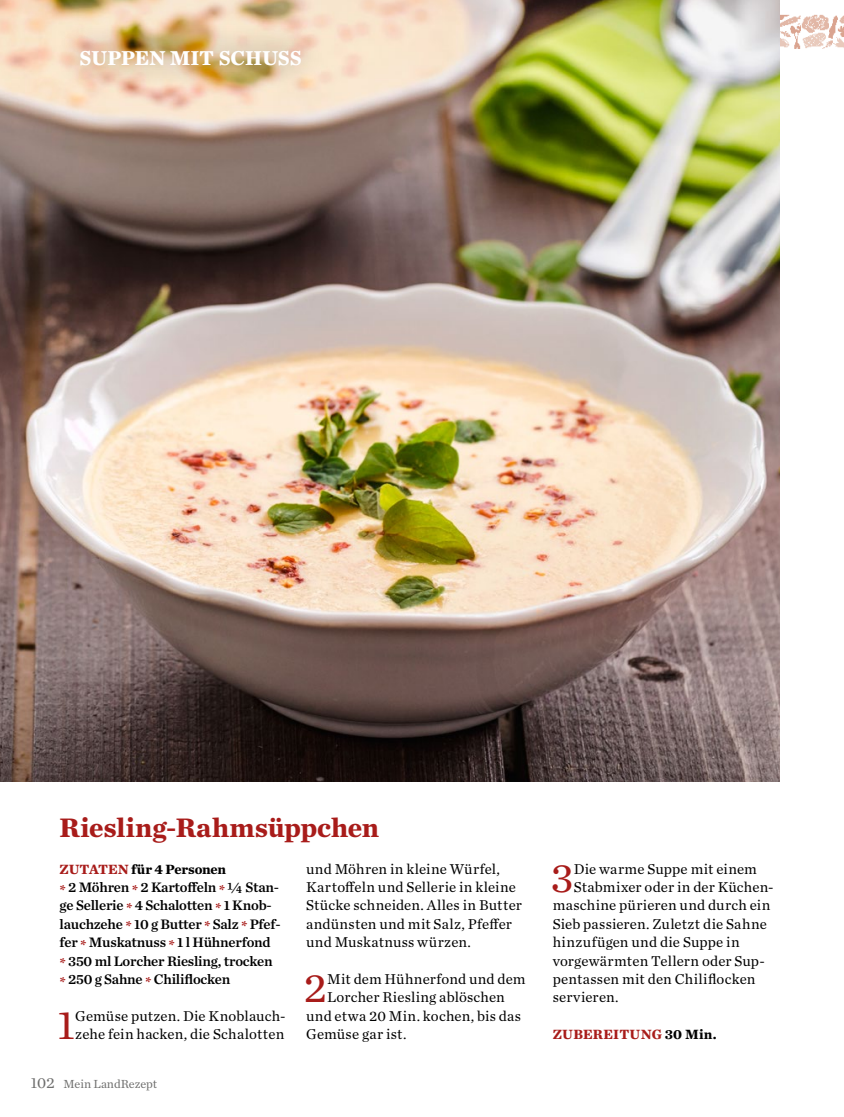
<style>
.page{position:relative;width:844px;height:1117px;background:#fff}
.page>*{position:absolute;margin:0;border:0;box-sizing:border-box;transform-origin:0 0}
.t1{font:42.88px "Chronicle Text G1";color:#a81c1a}
.t2{font:700 28px "Chronicle Text G1";letter-spacing:-.005em;color:#a81c1a}
.t3{font:700 21px "Chronicle Text G1";letter-spacing:-.01em;color:#fff}
.t4{font:14.88px/18.4px "Chronicle Text G1";letter-spacing:.015em;color:#000}
.t5{font:14.35px/18.4px "Chronicle Text G1 Semi";letter-spacing:-.015em;color:#000}
.t6{font:700 14px "Chronicle Text G1";letter-spacing:-.015em;color:#000}
.t7{font:700 14px "Chronicle Text G1";letter-spacing:.015em;color:#a81c1a}
.t8{font:12.25px "Chronicle Text G1";color:#6f6f6e}
.s1{color:#a81c1a}
.s2{font-family:"Chronicle Text G1";font-weight:700;color:#a81c1a}
.s3{font-size:15.75px}
.s4{color:#000}
</style>
<div class="page">
<img style="left:779px;top:15px;width:64px;height:34px">
<img style="left:0;top:0;width:779px;height:781px">
<div style="left:54px;top:22px;width:273px;height:69px;background:#000;opacity:.5"></div>
<h3 class="t3" style="left:79px;top:40px;width:224px">SUPPEN MIT SCHUSS</h3>
<h2 class="t2" style="left:60px;top:804px;width:321px">Riesling-Rahmsüppchen</h2>
<p class="t4" style="left:306px;top:858px;width:217px">und Möhren in kleine Würfel,<br>Kartoffeln und Sellerie in kleine<br>Stücke schneiden. Alles in Butter andünsten und mit Salz, Pfeffer und Muskatnuss würzen.</p>
<h1 class="t1" style="left:303px;top:955px;width:25px">2</h1>
<p class="t4" style="left:327px;top:968px;width:200px">Mit dem Hühnerfond und dem</p>
<p class="t6" style="left:60px;top:857px;width:168px"><span class="s1">ZUTATEN</span> für 4 Personen</p>
<p class="t5" style="left:60px;top:877px;width:223px"><span class="s2">*</span> 2 Möhren <span class="s2">*</span> 2 Kartoffeln <span class="s2">*</span> ¼ Stan&shy;ge Sellerie <span class="s2">*</span> 4 Schalotten <span class="s2">*</span> 1 Knob&shy;lauchzehe <span class="s2">*</span> 10 g Butter <span class="s2">*</span> Salz <span class="s2">*</span> Pfef&shy;fer <span class="s2">*</span> Muskatnuss <span class="s2">*</span> 1 l Hühnerfond<br><span class="s2">*</span> 350 ml Lorcher Riesling, trocken <span class="s2">*</span> 250 g Sahne <span class="s2">*</span> Chiliflocken</p>
<h1 class="t1" style="left:58px;top:992px;width:19px">1</h1>
<p class="t4" style="left:75px;top:1005px;width:212px">Gemüse putzen. Die Knoblauch&shy;zehe fein hacken, die Schalotten</p>
<p class="t4" style="left:327px;top:987px;width:179px">Lorcher Riesling ablöschen</p>
<p class="t4" style="left:306px;top:1005px;width:216px">und etwa 20 Min. kochen, bis das</p>
<p class="t4" style="left:306px;top:1023px;width:102px">Gemüse gar ist.</p>
<p class="t8" style="left:31px;top:1074px;width:128px"><span class="s3">102</span> Mein LandRezept</p>
<h1 class="t1" style="left:550px;top:845px;width:24px">3</h1>
<p class="t4" style="left:573px;top:858px;width:185px">Die warme Suppe mit einem</p>
<p class="t4" style="left:573px;top:876px;width:201px">Stabmixer oder in der Küchen-</p>
<p class="t4" style="left:552px;top:895px;width:219px">maschine pürieren und durch ein</p>
<p class="t4" style="left:552px;top:913px;width:216px">Sieb passieren. Zuletzt die Sahne</p>
<p class="t4" style="left:552px;top:932px;width:188px">hinzufügen und die Suppe in</p>
<p class="t4" style="left:552px;top:950px;width:214px">vorgewärmten Tellern oder Sup-</p>
<p class="t4" style="left:552px;top:968px;width:204px">pentassen mit den Chiliflocken</p>
<p class="t4" style="left:552px;top:987px;width:67px">servieren.</p>
<p class="t7" style="left:552px;top:1022px;width:165px">ZUBEREITUNG <span class="s4">30 Min.</span></p>
</div>
